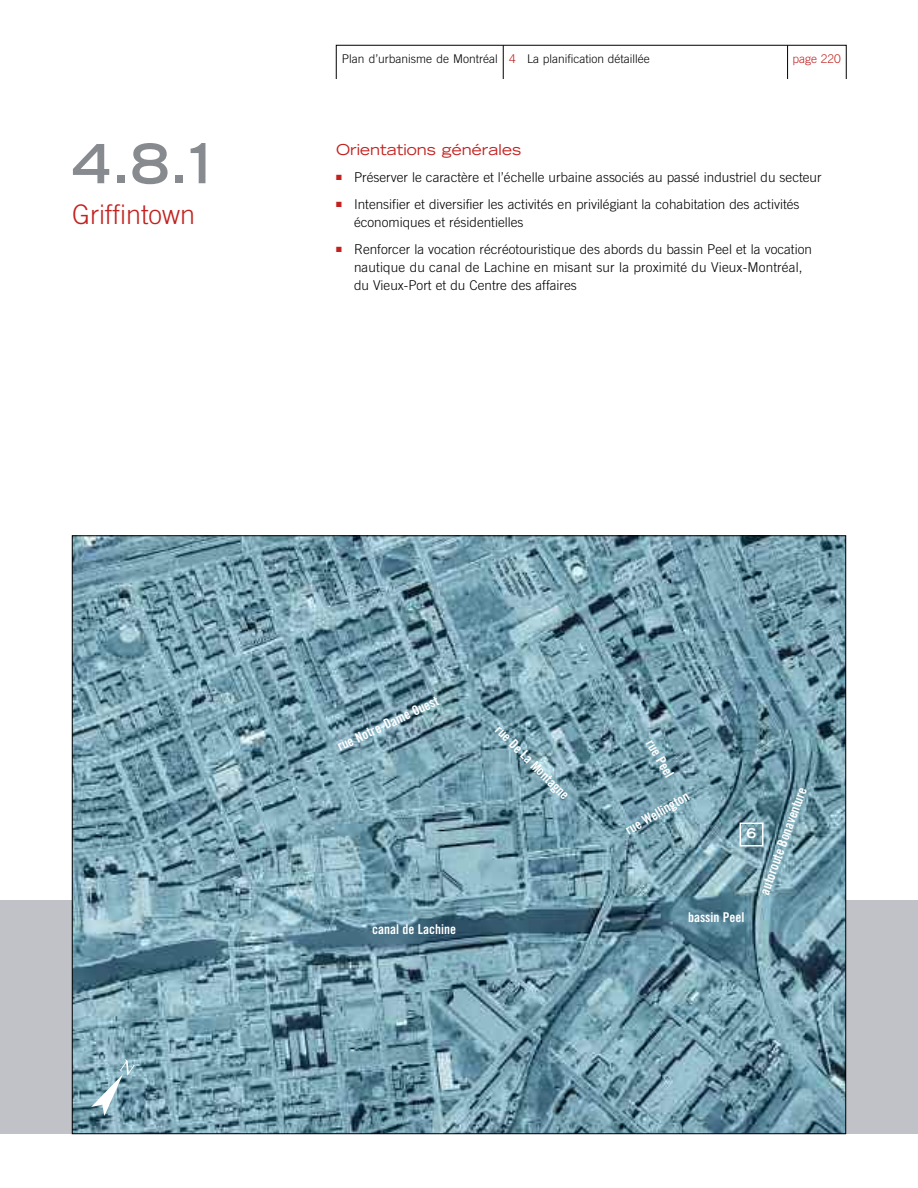
<style>
.page{position:relative;width:918px;height:1188px;background:#fff}
.page>*{position:absolute;margin:0;border:0;box-sizing:border-box;transform-origin:0 0}
.t1{font:700 expanded 54px "Trade Gothic LH";color:#878a8f}
.t2{font:300 27px "Trade Gothic";color:#c2211f}
.t3{font:expanded 15px "Trade Gothic LH";color:#c2211f}
.t4{font:300 13.5px/18px "Trade Gothic";color:#000}
.t5{font:13.5px "Trade Gothic Bold Cond Twenty";color:#fff}
.t6{font:700 expanded 13.5px "Trade Gothic LH";color:#fff}
.t7{font:300 12px "Trade Gothic";color:#000}
.t8{font:300 12px "Trade Gothic";color:#c2211f}
.s1{color:#c2211f}
</style>
<div class="page">
<hr style="left:503px;top:45px;width:1px;height:34px;background:#000">
<hr style="left:787px;top:45px;width:1px;height:34px;background:#000">
<div style="left:0;top:900px;width:918px;height:234px;background:#c0c2c7"></div>
<img style="left:74px;top:538px;width:770px;height:594px">
<svg style="left:91px;top:1059px;width:45px;height:57px;background:#8aaebb"></svg>
<div style="left:740px;top:823px;width:24px;height:24px;border:2px solid #fff"></div>
<h1 class="t1" style="left:72px;top:144px;width:150px">4.8.1</h1>
<h2 class="t2" style="left:72px;top:204px;width:125px">Griffintown</h2>
<p class="t7" style="left:342px;top:54px;width:310px">Plan d’urbanisme de Montréal <span class="s1">4</span> La planification détaillée</p>
<p class="t8" style="left:793px;top:54px;width:50px">page 220</p>
<p class="t3" style="left:336px;top:144px;width:187px">Orientations générales</p>
<p class="t4" style="left:336px;top:169px;width:487px"><span class="s1">■</span> Préserver le caractère et l’échelle urbaine associés au passé industriel du secteur</p>
<p class="t4" style="left:354px;top:196px;width:447px;text-indent:-18px"><span class="s1">■</span> Intensifier et diversifier les activités en privilégiant la cohabitation des activités économiques et résidentielles</p>
<p class="t4" style="left:354px;top:241px;width:459px;text-indent:-18px"><span class="s1">■</span> Renforcer la vocation récréotouristique des abords du bassin Peel et la vocation nautique du canal de Lachine en misant sur la proximité du Vieux-Montréal, du Vieux-Port et du Centre des affaires</p>
<p class="t5" style="left:336px;top:742px;width:112px;rotate:-25deg">rue Notre-Dame Ouest</p>
<p class="t5" style="left:501px;top:724px;width:100px;rotate:45deg">rue De La Montagne</p>
<p class="t5" style="left:372px;top:925px;width:85px">canal de Lachine</p>
<p class="t5" style="left:654px;top:738px;width:43px;rotate:60deg">rue Peel</p>
<p class="t5" style="left:624px;top:826px;width:73px;rotate:-30deg">rue Wellington</p>
<p class="t5" style="left:759px;top:892px;width:115px;rotate:-70deg">autoroute Bonaventure</p>
<p class="t5" style="left:688px;top:913px;width:58px">bassin Peel</p>
<p class="t6" style="left:747px;top:828px;width:11px">6</p>
</div>
